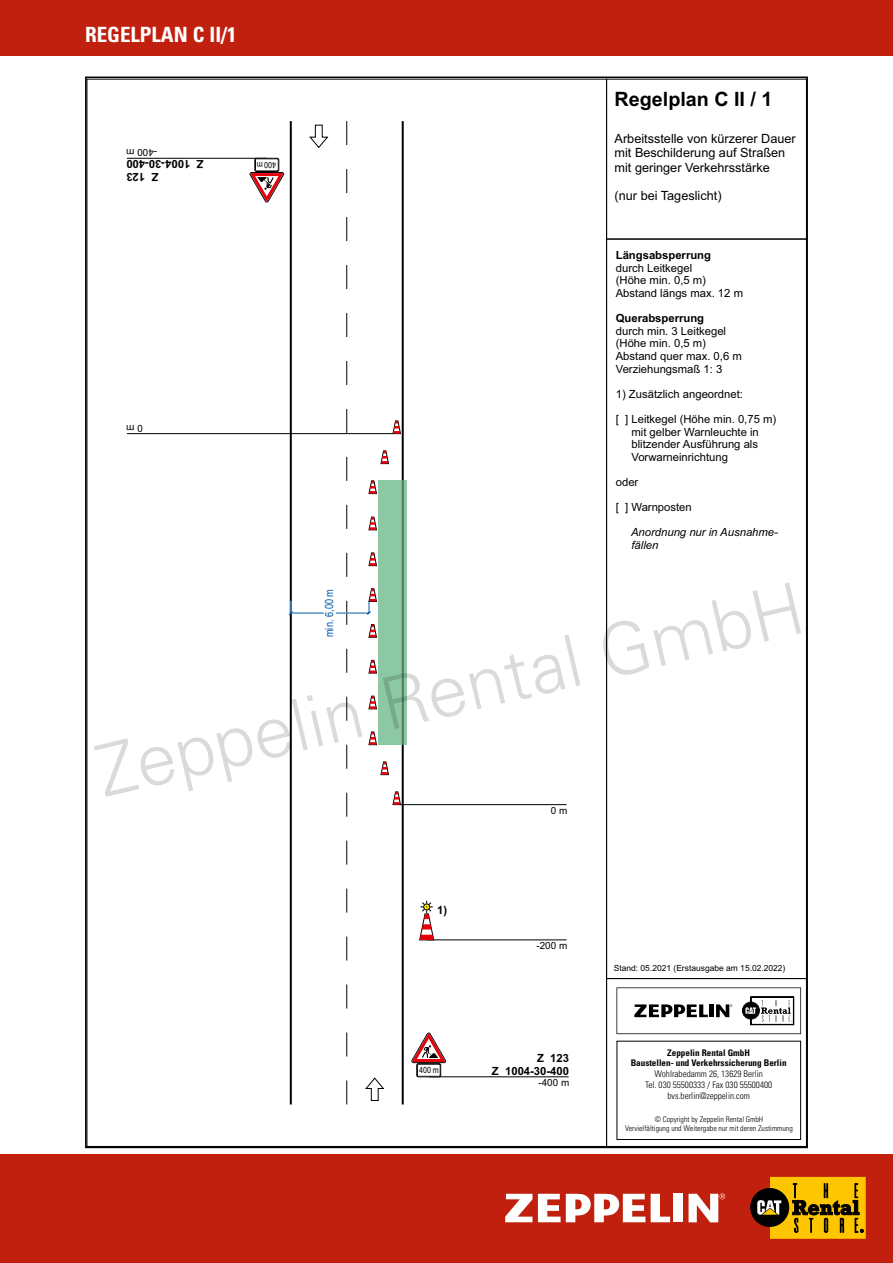
<style>
.page{position:relative;width:893px;height:1263px;background:#fff}
.page>*{position:absolute;margin:0;border:0;box-sizing:border-box;transform-origin:0 0}
.t1{font:300 72px "Univers LT";color:#d9dada}
.t2{font:700 condensed 21px "Univers LT";color:#fff}
.t3{font:700 19.8px "Arial";color:#000}
.t4{font:12.75px/14.1px "Arial";color:#000}
.t5{font:11.25px/12.6px "Arial";color:#000}
.t6{font:700 11.25px/12.6px "Arial";color:#000;text-align:right}
.t7{font:italic 11.25px/12.6px "Arial";color:#000}
.t8{font:11.25px "Arial Narrow";color:#005ba9}
.t9{font:9.9px "Arial";color:#000}
.t10{font:300 condensed 9.15px/10.9px "Univers LT";color:#000;text-align:center}
.t11{font:700 condensed 9.15px/10.9px "Univers LT";color:#000;text-align:center}
.t12{font:8.7px "Arial";color:#000;scale:.83 1}
.t13{font:8.4px "Arial";color:#000}
.t14{font:300 condensed 7.8px/9.4px "Univers LT";color:#000;text-align:center}
</style>
<div class="page">
<div style="left:0;top:1154px;width:893px;height:109px;background:#c1200e"></div>
<svg style="left:505px;top:1194px;width:27px;height:28px"></svg>
<svg style="left:688px;top:1193px;width:37px;height:29px"></svg>
<div style="left:673px;top:1194px;width:10px;height:28px;background:#fff"></div>
<svg style="left:651px;top:1194px;width:19px;height:28px"></svg>
<svg style="left:538px;top:1194px;width:107px;height:28px"></svg>
<div style="left:751px;top:1188px;width:38px;height:38px;background:#000;border-radius:50%"></div>
<div style="left:751px;top:1188px;width:38px;height:38px;border:1px solid #000;border-radius:50%"></div>
<svg style="left:757px;top:1177px;width:109px;height:62px"></svg>
<div style="left:0;top:0;width:893px;height:55px;background:#c1200e"></div>
<hr style="left:402px;top:121px;width:2px;height:983px;background:#000">
<hr style="left:400px;top:804px;width:167px;height:1px;background:#000">
<hr style="left:127px;top:433px;width:266px;height:1px;background:#000">
<hr style="left:429px;top:1076px;width:140px;height:1px;background:#000">
<div style="left:417px;top:1063px;width:24px;height:14px;border:1px solid #000;border-radius:2px"></div>
<svg style="left:412px;top:1033px;width:34px;height:43px"></svg>
<hr style="left:427px;top:940px;width:140px;height:1px;background:#000">
<svg style="left:420px;top:901px;width:14px;height:39px"></svg>
<hr style="left:127px;top:158px;width:140px;height:1px;background:#000">
<svg style="left:250px;top:121px;width:150px;height:983px"></svg>
<img style="left:379px;top:481px;width:28px;height:264px">
<svg style="left:606px;top:239px;width:201px;height:908px"></svg>
<div style="left:606px;top:79px;width:201px;height:160px;border:1px solid #000"></div>
<div style="left:617px;top:1041px;width:184px;height:99px;border:1px solid #000"></div>
<svg style="left:616px;top:987px;width:185px;height:47px"></svg>
<h2 class="t2" style="left:85px;top:22px;width:153px">REGELPLAN C II/1</h2>
<p class="t9" style="left:157px;top:156px;width:32px;rotate:-180deg">-400 m</p>
<p class="t6" style="left:204px;top:182px;width:79px;rotate:-180deg">Z 123<br>Z 1004-30-400</p>
<p class="t12" style="left:276px;top:168px;width:25px;rotate:-180deg">400 m</p>
<p class="t9" style="left:143px;top:432px;width:18px;rotate:-180deg">0 m</p>
<h3 class="t3" style="left:615px;top:91px;width:159px">Regelplan C II / 1</h3>
<p class="t4" style="left:615px;top:133px;width:183px">Arbeitsstelle von kürzerer Dauer mit Beschilderung auf Straßen mit geringer Verkehrsstärke</p>
<p class="t4" style="left:615px;top:190px;width:108px">(nur bei Tageslicht)</p>
<p class="t6" style="left:616px;top:250px;width:97px">Längsabsperrung</p>
<p class="t5" style="left:616px;top:263px;width:129px">durch Leitkegel<br>(Höhe min. 0,5 m)<br>Abstand längs max. 12 m</p>
<p class="t6" style="left:616px;top:313px;width:90px">Querabsperrung</p>
<p class="t5" style="left:616px;top:326px;width:128px">durch min. 3 Leitkegel (Höhe min. 0,5 m)<br>Abstand quer max. 0,6 m<br>Verziehungsmaß 1: 3</p>
<p class="t5" style="left:616px;top:389px;width:129px">1) Zusätzlich angeordnet:</p>
<p class="t5" style="left:631px;top:414px;width:146px;text-indent:-16px">[ ] Leitkegel (Höhe min. 0,75 m) mit gelber Warnleuchte in blitzender Ausführung als<br>Vorwarneinrichtung</p>
<p class="t5" style="left:616px;top:477px;width:24px">oder</p>
<p class="t5" style="left:616px;top:502px;width:78px">[ ] Warnposten</p>
<p class="t7" style="left:631px;top:527px;width:148px">Anordnung nur in Ausnahme&shy;fällen</p>
<h1 class="t1" style="left:87px;top:729px;width:726px;rotate:-13deg">Zeppelin Rental GmbH</h1>
<p class="t8" style="left:325px;top:637px;width:50px;rotate:-90deg">min. 6,00 m</p>
<p class="t6" style="left:437px;top:905px;width:12px">1)</p>
<p class="t12" style="left:419px;top:1067px;width:25px">400 m</p>
<p class="t9" style="left:551px;top:806px;width:18px">0 m</p>
<p class="t9" style="left:536px;top:942px;width:32px">-200 m</p>
<p class="t6" style="left:492px;top:1053px;width:79px">Z 123<br>Z 1004-30-400</p>
<p class="t9" style="left:538px;top:1079px;width:32px">-400 m</p>
<p class="t13" style="left:614px;top:964px;width:173px">Stand: 05.2021 (Erstausgabe am 15.02.2022)</p>
<p class="t11" style="left:631px;top:1047px;width:157px">Zeppelin Rental GmbH<br>Baustellen- und Verkehrssicherung Berlin</p>
<p class="t10" style="left:645px;top:1069px;width:129px">Wohlrabedamm 26, 13629 Berlin<br>Tel. 030 55500333 / Fax 030 55500400 bvs.berlin@zeppelin.com</p>
<p class="t14" style="left:625px;top:1114px;width:169px">© Copyright by Zeppelin Rental GmbH<br>Vervielfältigung und Weitergabe nur mit deren Zustimmung</p>
</div>
